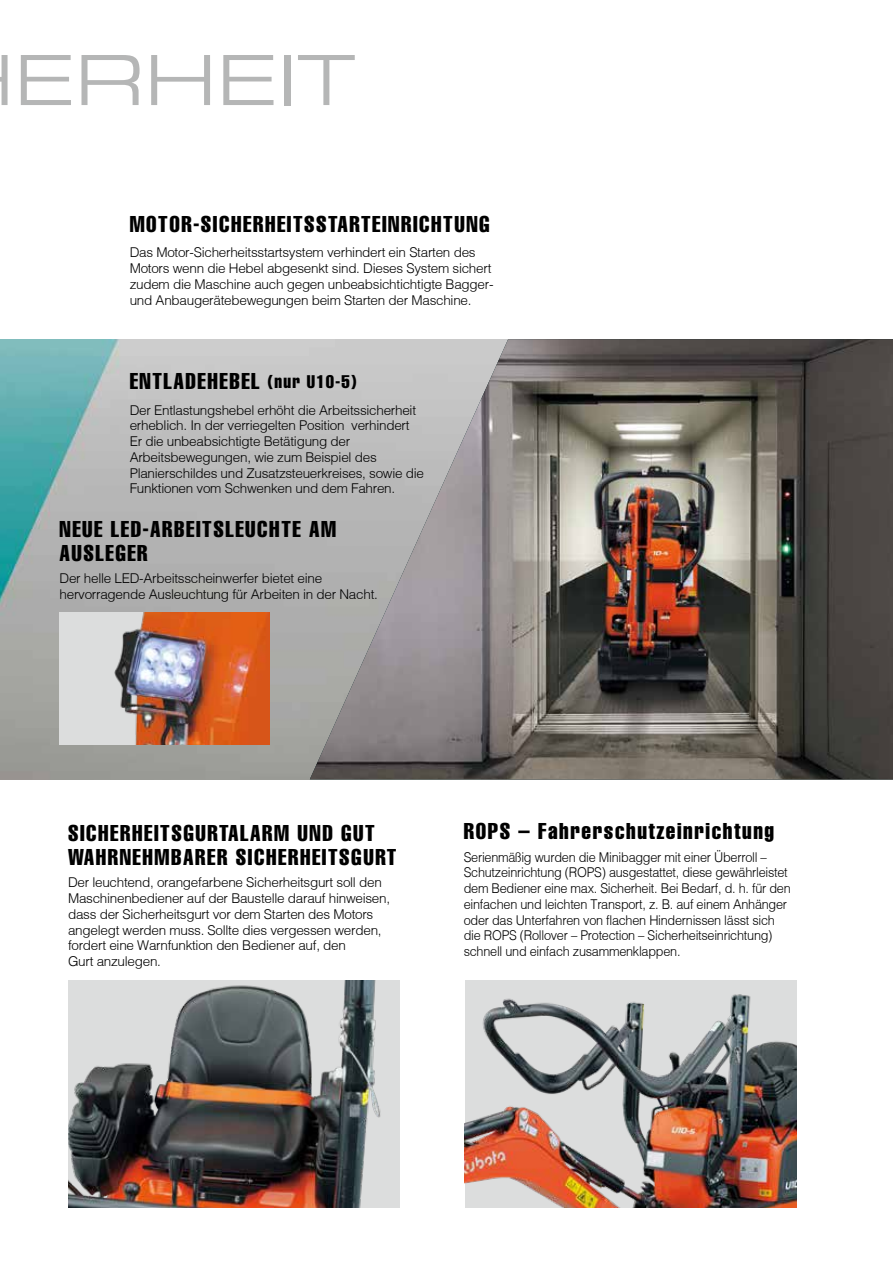
<style>
.page{position:relative;width:893px;height:1263px;background:#fff}
.page>*{position:absolute;margin:0;border:0;box-sizing:border-box;transform-origin:0 0}
.t1{font:75px "Eurostile Ext";letter-spacing:-.01em;color:#b5b6b6}
.t2{font:extra-condensed 22.5px/24px "Helvetica";letter-spacing:.07em;color:#000}
.t3{font:300 13.5px/15.8px "Helvetica";letter-spacing:-.02em;color:#000}
.t4{font:300 13.5px/15.8px "Helvetica";letter-spacing:-.02em;color:#000;scale:.94 1}
.s1{font-size:18px}
</style>
<div class="page">
<img style="left:0;top:339px;width:310px;height:440px">
<img style="left:310px;top:339px;width:583px;height:440px">
<img style="left:60px;top:612px;width:210px;height:133px">
<img style="left:465px;top:980px;width:332px;height:228px">
<div style="left:68px;top:980px;width:332px;height:228px;background:#dcdddd"></div>
<img style="left:68px;top:980px;width:313px;height:228px">
<h1 class="t1" style="left:14px;top:27px;width:342px">ERHEIT</h1>
<h2 class="t2" style="left:130px;top:211px;width:361px">MOTOR-SICHERHEITSSTARTEINRICHTUNG</h2>
<p class="t3" style="left:130px;top:244px;width:365px">Das Motor-Sicherheitsstartsystem verhindert ein Starten des Motors wenn die Hebel abgesenkt sind. Dieses System sichert zudem die Maschine auch gegen unbeabsichtichtigte Bagger&shy;und Anbaugerätebewegungen beim Starten der Maschine.</p>
<h2 class="t2" style="left:130px;top:369px;width:228px">ENTLADEHEBEL <span class="s1">(nur U10-5)</span></h2>
<p class="t3" style="left:130px;top:402px;width:296px">Der Entlastungshebel erhöht die Arbeitssicherheit erheblich. In der verriegelten Position verhindert Er die unbeabsichtigte Betätigung der Arbeitsbewegungen, wie zum Beispiel des Planierschildes und Zusatzsteuerkreises, sowie die Funktionen vom Schwenken und dem Fahren.</p>
<h2 class="t2" style="left:60px;top:517px;width:278px">NEUE LED-ARBEITSLEUCHTE AM<br>AUSLEGER</h2>
<p class="t3" style="left:60px;top:570px;width:320px">Der helle LED-Arbeitsscheinwerfer bietet eine hervorragende Ausleuchtung für Arbeiten in der Nacht.</p>
<h2 class="t2" style="left:68px;top:821px;width:330px">SICHERHEITSGURTALARM UND GUT<br>WAHRNEHMBARER SICHERHEITSGURT</h2>
<p class="t3" style="left:68px;top:874px;width:324px">Der leuchtend, orangefarbene Sicherheitsgurt soll den Maschinenbediener auf der Baustelle darauf hinweisen, dass der Sicherheitsgurt vor dem Starten des Motors angelegt werden muss. Sollte dies vergessen werden, fordert eine Warnfunktion den Bediener auf, den<br>Gurt anzulegen.</p>
<h2 class="t2" style="left:464px;top:819px;width:312px">ROPS – Fahrerschutzeinrichtung</h2>
<p class="t4" style="left:464px;top:849px;width:349px">Serienmäßig wurden die Minibagger mit einer Überroll – Schutzeinrichtung (ROPS) ausgestattet, diese gewährleistet dem Bediener eine max. Sicherheit. Bei Bedarf, d. h. für den einfachen und leichten Transport, z. B. auf einem Anhänger oder das Unterfahren von flachen Hindernissen lässt sich die ROPS (Rollover – Protection – Sicherheitseinrichtung) schnell und einfach zusammenklappen.</p>
</div>
